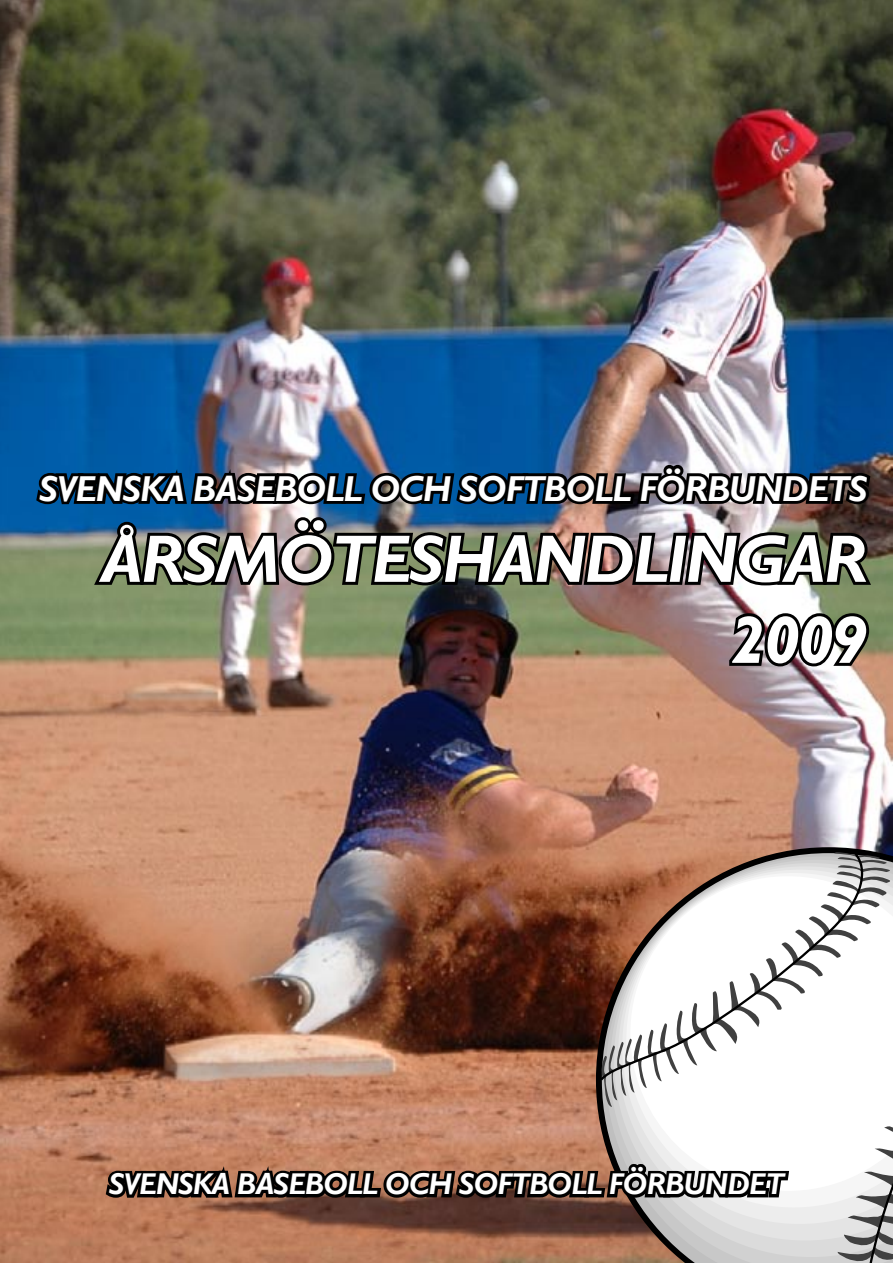
<style>
.page{position:relative;width:893px;height:1263px;background:#fff}
.page>*{position:absolute;margin:0;border:0;box-sizing:border-box;transform-origin:0 0}
.t1{font:italic 700 67.5px/81px "Gill Sans";letter-spacing:-.03em;color:#fff;text-align:right}
.t2{font:italic 700 36px "Gill Sans";letter-spacing:-.03em;color:#fff}
.t3{font:italic 700 30px "Gill Sans";letter-spacing:-.03em;color:#fff}
</style>
<div class="page">
<img style="left:0;top:0;width:893px;height:1263px">
<img style="left:33px;top:460px;width:843px;height:130px">
<svg style="left:726px;top:609px;width:146px;height:62px;background:#635e5a"></svg>
<svg style="left:591px;top:843px;width:302px;height:420px;background:#996954"></svg>
<svg style="left:598px;top:851px;width:295px;height:412px"></svg>
<svg style="left:102px;top:1159px;width:690px;height:47px;background:#5d473d"></svg>
<p class="t2" style="left:39px;top:468px;width:830px">SVENSKA BASEBOLL OCH SOFTBOLL FÖRBUNDETS</p>
<p class="t1" style="left:101px;top:520px;width:768px">ÅRSMÖTESHANDLINGAR<br>2009</p>
<p class="t3" style="left:109px;top:1167px;width:677px">SVENSKA BASEBOLL OCH SOFTBOLL FÖRBUNDET</p>
</div>
